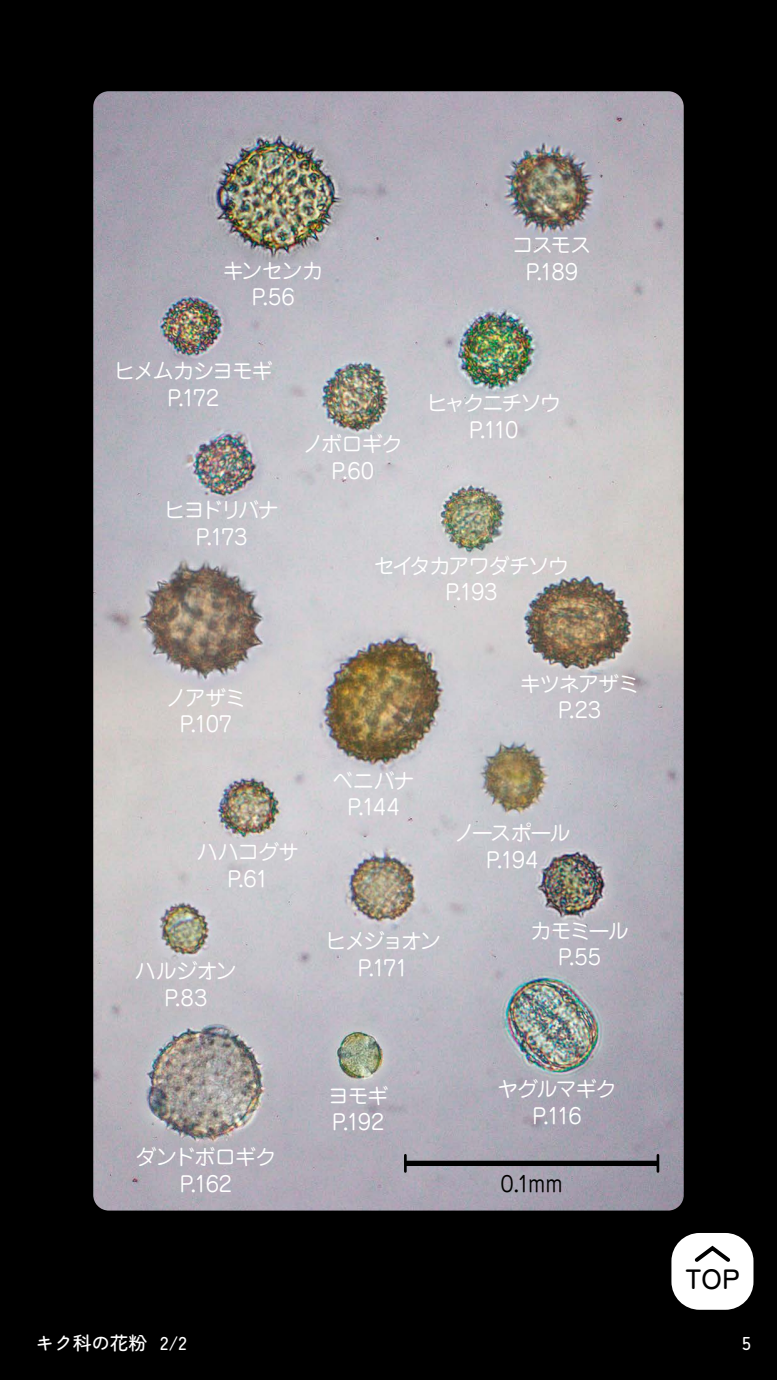
<style>
.page{position:relative;width:777px;height:1380px;background:#fff}
.page>*{position:absolute;margin:0;border:0;box-sizing:border-box;transform-origin:0 0}
.t1{font:500 27.88px "Zen Maru Gothic";color:#000}
.t2{font:21.25px/26.6px "P Jun 201 Pro N";letter-spacing:-.075em;color:#fff;text-align:center}
.t3{font:21.25px/26.6px "P Jun 201 Pro N";letter-spacing:-.05em;color:#fff;text-align:center}
.t4{font:21.25px/26.6px "P Jun 201 Pro N";letter-spacing:-.1em;color:#fff;text-align:center}
.t5{font:21.25px/26.6px "P Jun 201 Pro N";letter-spacing:-.11em;color:#fff;text-align:center}
.t6{font:21.25px "P Jun 201 Pro N";color:#000}
.t7{font:500 18.62px "Zen Maru Gothic";color:#fff}
</style>
<div class="page">
<div style="left:0;top:0;width:776px;height:1380px;background:#000"></div>
<img style="left:93px;top:91px;width:590px;height:1120px">
<svg style="left:404px;top:1160px;width:2px;height:11px"></svg>
<hr style="left:656px;top:1155px;width:3px;height:16px;background:#000">
<img style="left:124px;top:125px;width:520px;height:1035px">
<div style="left:671px;top:1233px;width:82px;height:77px;background:#fff;border-radius:28px"></div>
<svg style="left:694px;top:1245px;width:36px;height:17px"></svg>
<p class="t2" style="left:223px;top:256px;width:102px">キンセンカ<br>P.56</p>
<p class="t2" style="left:114px;top:357px;width:160px">ヒメムカシヨモギ<br>P.172</p>
<p class="t5" style="left:164px;top:495px;width:117px">ヒヨドリバナ<br>P.173</p>
<p class="t2" style="left:302px;top:430px;width:102px">ノボロギク<br>P.60</p>
<p class="t2" style="left:512px;top:230px;width:81px">コスモス<br>P.189</p>
<p class="t4" style="left:426px;top:389px;width:136px">ヒャクニチソウ<br>P.110</p>
<p class="t2" style="left:165px;top:683px;width:82px">ノアザミ<br>P.107</p>
<p class="t2" style="left:196px;top:837px;width:104px">ハハコグサ<br>P.61</p>
<p class="t2" style="left:373px;top:551px;width:197px">セイタカアワダチソウ<br>P.193</p>
<p class="t2" style="left:332px;top:766px;width:84px">ベニバナ<br>P.144</p>
<p class="t2" style="left:519px;top:669px;width:121px">キツネアザミ<br>P.23</p>
<p class="t2" style="left:453px;top:818px;width:118px">ノースポール<br>P.194</p>
<p class="t2" style="left:325px;top:926px;width:117px">ヒメジョオン</p>
<p class="t2" style="left:135px;top:956px;width:103px">ハルジオン</p>
<p class="t2" style="left:357px;top:953px;width:53px">P.171</p>
<p class="t2" style="left:164px;top:983px;width:45px">P.83</p>
<p class="t3" style="left:135px;top:1143px;width:143px">ダンドボロギク<br>P.162</p>
<p class="t2" style="left:328px;top:1081px;width:62px;text-align:left">ヨモギ<br>P.192</p>
<p class="t2" style="left:530px;top:916px;width:100px">カモミール<br>P.55</p>
<p class="t2" style="left:497px;top:1075px;width:121px">ヤグルマギク<br>P.116</p>
<p class="t6" style="left:500px;top:1167px;width:64px">0.1mm</p>
<h1 class="t1" style="left:685px;top:1261px;width:56px">TOP</h1>
<p class="t7" style="left:35px;top:1332px;width:113px">キク科の花粉</p>
<p class="t7" style="left:741px;top:1332px;width:10px">5</p>
<p class="t7" style="left:160px;top:1332px;width:28px">2/2</p>
</div>
